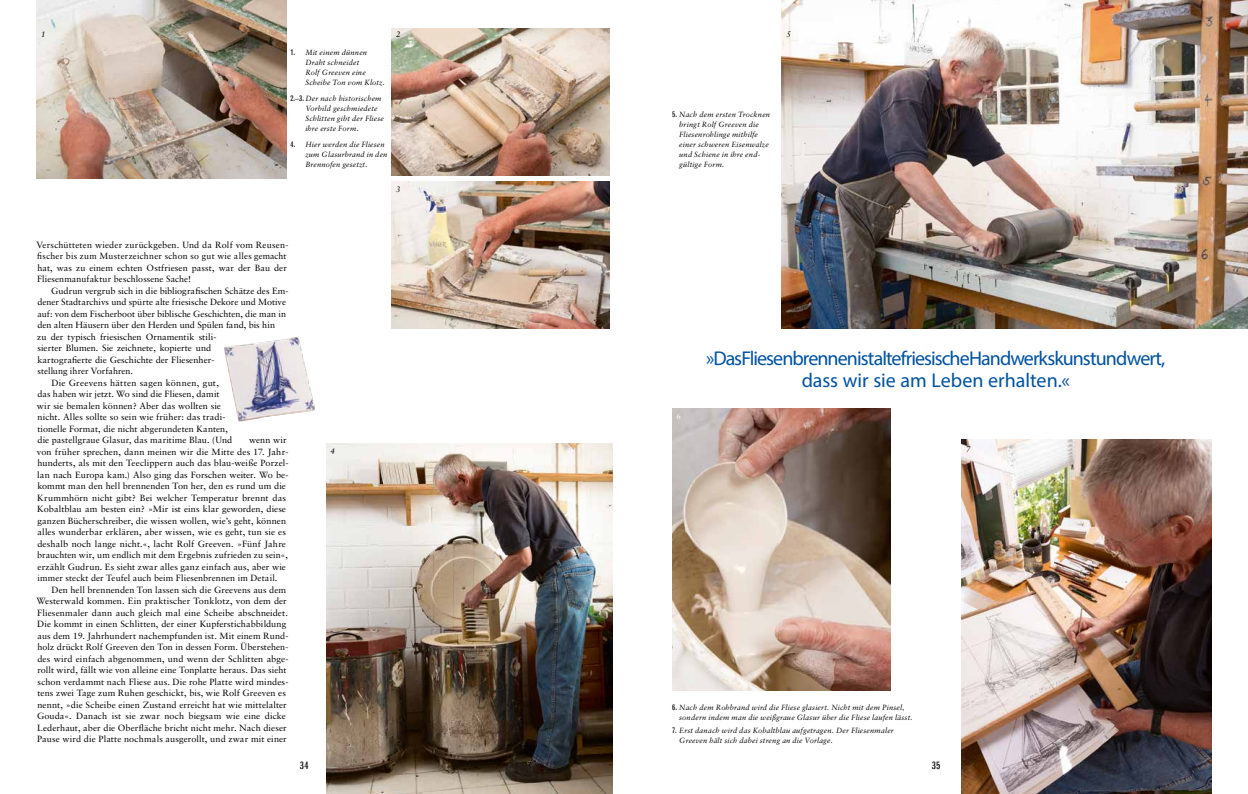
<style>
.page{position:relative;width:1248px;height:794px;background:#fff}
.page>*{position:absolute;margin:0;border:0;box-sizing:border-box;transform-origin:0 0}
.t1{font:20px/22px "Myriad Pro";letter-spacing:-.045em;color:#0052a1;text-align:center}
.t2{font:condensed 10px "Grotesque";color:#000}
.t3{font:9px/11.5px "Sabon LT Pro";letter-spacing:.005em;color:#000}
.t4{font:9px "Sabon LT Pro";letter-spacing:.03em;color:#000}
.t5{font:italic 8px "Sabon LT Pro";color:#000}
.t6{font:italic 8px "Sabon LT Pro";color:#fff}
.t7{font:italic 7.5px/10px "Sabon LT Pro";letter-spacing:.025em;color:#000}
.s1{font-family:"Grotesque";font-style:normal;font-stretch:condensed}
</style>
<div class="page">
<img style="left:781px;top:0;width:466px;height:329px">
<img style="left:37px;top:0;width:249px;height:179px">
<img style="left:392px;top:28px;width:217px;height:148px">
<img style="left:392px;top:181px;width:217px;height:147px">
<img style="left:224px;top:337px;width:91px;height:85px">
<img style="left:672px;top:409px;width:218px;height:282px">
<img style="left:961px;top:440px;width:249px;height:354px">
<img style="left:326px;top:444px;width:286px;height:350px">
<p class="t5" style="left:41px;top:29px;width:6px">1</p>
<p class="t5" style="left:396px;top:29px;width:6px">2</p>
<p class="t7" style="left:305px;top:48px;width:81px;text-indent:-15px"><span class="s1">1.</span> Mit einem dünnen<br>Draht schneidet<br>Rolf Greeven eine<br>Scheibe Ton vom Klotz.</p>
<p class="t7" style="left:305px;top:93px;width:80px;text-indent:-15px"><span class="s1">2.–3.</span> Der nach historischem<br>Vorbild geschmiedete<br>Schlitten gibt der Fliese ihre erste Form.</p>
<p class="t7" style="left:305px;top:139px;width:84px;text-indent:-15px"><span class="s1">4.</span> Hier werden die Fliesen zum Glasurbrand in den<br>Brennofen gesetzt.</p>
<p class="t5" style="left:396px;top:184px;width:6px">3</p>
<p class="t3" style="left:36px;top:238px;width:253px">Verschütteten wieder zurückgeben. Und da Rolf vom Reusen&shy;fischer bis zum Musterzeichner schon so gut wie alles gemacht hat, was zu einem echten Ostfriesen passt, war der Bau der Fliesenmanufaktur beschlossene Sache!</p>
<p class="t3" style="left:51px;top:284px;width:239px">Gudrun vergrub sich in die bibliografischen Schätze des Em-</p>
<p class="t3" style="left:37px;top:296px;width:250px">dener Stadtarchivs und spürte alte friesische Dekore und Motive</p>
<p class="t3" style="left:38px;top:307px;width:250px">auf: von dem Fischerboot über biblische Geschichten, die man in</p>
<p class="t3" style="left:37px;top:319px;width:239px">den alten Häusern über den Herden und Spülen fand, bis hin</p>
<p class="t3" style="left:37px;top:330px;width:181px">zu der typisch friesischen Ornamentik stili-</p>
<p class="t3" style="left:38px;top:342px;width:175px">sierter Blumen. Sie zeichnete, kopierte und</p>
<p class="t3" style="left:37px;top:353px;width:178px">kartografierte die Geschichte der Fliesenher-</p>
<p class="t3" style="left:38px;top:365px;width:97px">stellung ihrer Vorfahren.</p>
<p class="t4" style="left:51px;top:377px;width:169px">Die Greevens hätten sagen können, gut,</p>
<p class="t3" style="left:37px;top:388px;width:183px">das haben wir jetzt. Wo sind die Fliesen, damit</p>
<p class="t3" style="left:37px;top:399px;width:185px">wir sie bemalen können? Aber das wollten sie</p>
<p class="t3" style="left:37px;top:411px;width:189px">nicht. Alles sollte so sein wie früher: das tradi-</p>
<p class="t3" style="left:37px;top:422px;width:192px">tionelle Format, die nicht abgerundeten Kanten,</p>
<p class="t3" style="left:37px;top:434px;width:196px">die pastellgraue Glasur, das maritime Blau. (Und</p>
<p class="t3" style="left:37px;top:434px;width:253px;text-indent:212px">wenn wir von früher sprechen, dann meinen wir die Mitte des 17. Jahr&shy;hunderts, als mit den Teeclippern auch das blau-weiße Porzel&shy;lan nach Europa kam.) Also ging das Forschen weiter. Wo be&shy;kommt man den hell brennenden Ton her, den es rund um die Krummhörn nicht gibt? Bei welcher Temperatur brennt das Kobaltblau am besten ein? »Mir ist eins klar geworden, diese ganzen Bücherschreiber, die wissen wollen, wie’s geht, können alles wunderbar erklären, aber wissen, wie es geht, tun sie es deshalb noch lange nicht.«, lacht Rolf Greeven. »Fünf Jahre brauchten wir, um endlich mit dem Ergebnis zufrieden zu sein«, erzählt Gudrun. Es sieht zwar alles ganz einfach aus, aber wie immer steckt der Teufel auch beim Fliesenbrennen im Detail.</p>
<p class="t3" style="left:36px;top:583px;width:253px;text-indent:15px">Den hell brennenden Ton lassen sich die Greevens aus dem Westerwald kommen. Ein praktischer Tonklotz, von dem der Fliesenmaler dann auch gleich mal eine Scheibe abschneidet.<br>Die kommt in einen Schlitten, der einer Kupferstichabbildung aus dem 19. Jahrhundert nachempfunden ist. Mit einem Rund&shy;holz drückt Rolf Greeven den Ton in dessen Form. Überstehen&shy;des wird einfach abgenommen, und wenn der Schlitten abge&shy;rollt wird, fällt wie von alleine eine Tonplatte heraus. Das sieht schon verdammt nach Fliese aus. Die rohe Platte wird mindes&shy;tens zwei Tage zum Ruhen geschickt, bis, wie Rolf Greeven es nennt, »die Scheibe einen Zustand erreicht hat wie mittelalter Gouda«. Danach ist sie zwar noch biegsam wie eine dicke Lederhaut, aber die Oberfläche bricht nicht mehr. Nach dieser Pause wird die Platte nochmals ausgerollt, und zwar mit einer</p>
<p class="t5" style="left:330px;top:446px;width:6px">4</p>
<p class="t5" style="left:786px;top:29px;width:6px">5</p>
<p class="t7" style="left:679px;top:109px;width:92px;text-indent:-7px"><span class="s1">5.</span> Nach dem ersten Trocknen bringt Rolf Greeven die<br>Fliesenrohlinge mithilfe einer schweren Eisenwalze und Schiene in ihre end&shy;gültige Form.</p>
<p class="t6" style="left:676px;top:411px;width:6px">6</p>
<h1 class="t1" style="left:706px;top:347px;width:461px">»Das Fliesenbrennen ist alte friesische Handwerkskunst und wert, dass wir sie am Leben erhalten.«</h1>
<p class="t5" style="left:966px;top:444px;width:6px">7</p>
<p class="t7" style="left:679px;top:702px;width:235px;text-indent:-7px"><span class="s1">6.</span> Nach dem Rohbrand wird die Fliese glasiert. Nicht mit dem Pinsel, sondern indem man die weißgraue Glasur über die Fliese laufen lässt.</p>
<p class="t7" style="left:679px;top:725px;width:216px;text-indent:-7px"><span class="s1">7.</span> Erst danach wird das Kobaltblau aufgetragen. Der Fliesenmaler<br>Greeven hält sich dabei streng an die Vorlage.</p>
<p class="t2" style="left:300px;top:759px;width:10px">34</p>
<p class="t2" style="left:931px;top:759px;width:10px">35</p>
</div>
